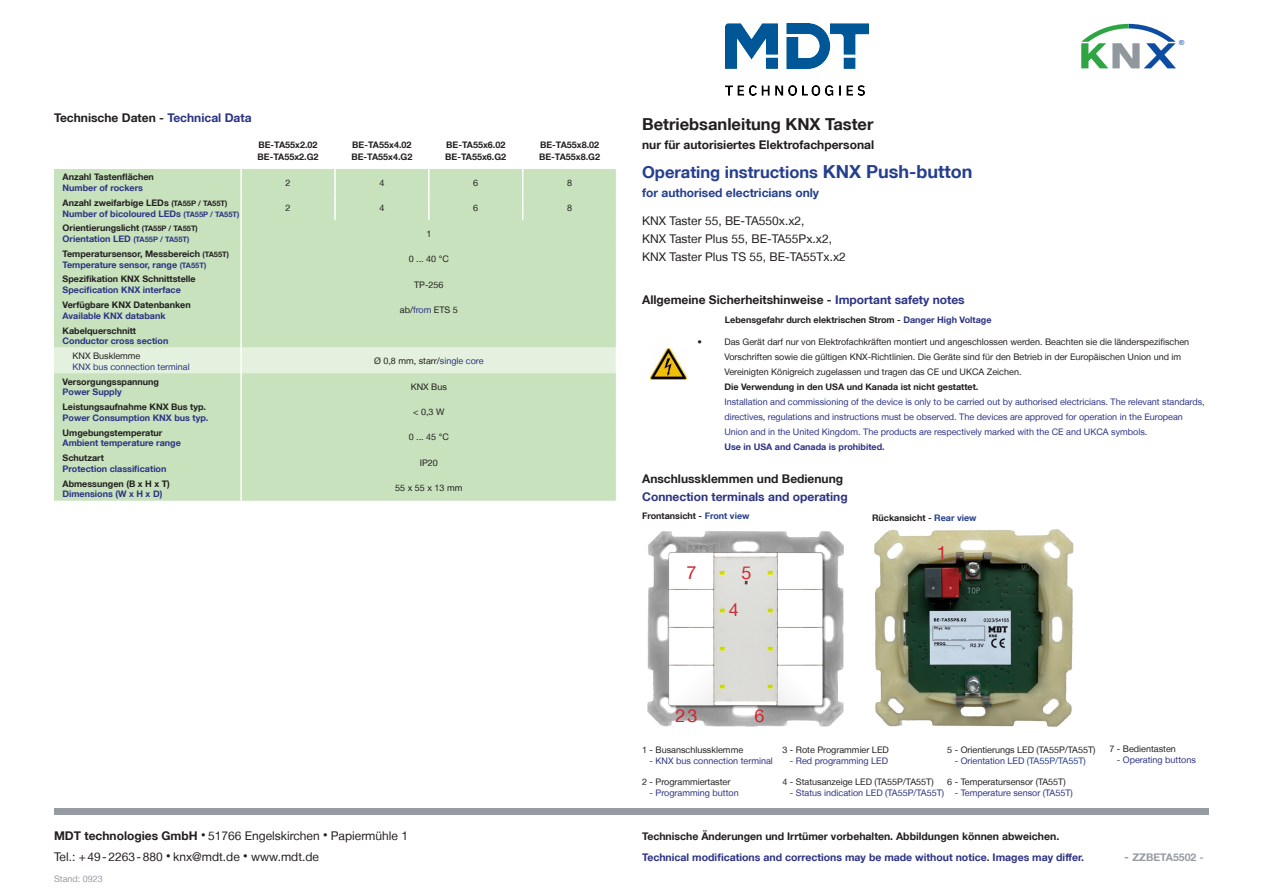
<style>
.page{position:relative;width:1263px;height:893px;background:#fff}
.page>*{position:absolute;margin:0;border:0;box-sizing:border-box;transform-origin:0 0}
.t1{font:18px "Helvetica Neue LT";color:#d1232a}
.t2{font:700 16.5px "Helvetica Neue LT";color:#253f8e}
.t3{font:700 16.5px "Helvetica Neue LT";color:#231f20}
.t4{font:12px/18px "Helvetica Neue LT";color:#231f20}
.t5{font:700 12px "Helvetica Neue LT";color:#231f20}
.t6{font:700 12px/18.8px "Helvetica Neue LT";color:#2d3484}
.t7{font:700 12px "Helvetica Neue LT";color:#253f8e}
.t8{font:700 10.5px "Helvetica Neue LT";color:#2d3484}
.t9{font:700 10.5px "Helvetica Neue LT";color:#231f20}
.t10{font:700 10.5px "Helvetica Neue LT";color:#979ca2}
.td-data{font:9px/15px "Helvetica Neue LT";color:#2d3484}
.td-data-2{font:700 9px/10.8px "Helvetica Neue LT";color:#231f20}
.td-data-3{font:700 9px/10.8px "Helvetica Neue LT";color:#2d3484}
.td-data-4{font:9px "Helvetica Neue LT";color:#231f20}
.td-title{font:700 9px/12px "Helvetica Neue LT";color:#231f20}
.td-data-centered{font:9px "Helvetica Neue LT";color:#231f20}
.t11{font:9px "Helvetica Neue LT";color:#979ca2}
.t12{font:7.05px "Arial";color:#0d4da1}
.s1{color:#2d3484}
.s2{color:#231f20}
.s3{font-size:7.5px;color:#231f20}
.s4{font-size:7.5px}
.s5{font-weight:700}
.s6{font-size:9px}
.s7{font-size:18px}
.s8{font-weight:700;color:#231f20}
.s9{color:#253f8e}
.s10{font-size:12px}
</style>
<div class="page">
<div style="left:54px;top:808px;width:1155px;height:6px;background:#979ca2"></div>
<img style="left:874px;top:529px;width:200px;height:198px">
<img style="left:647px;top:531px;width:197px;height:196px">
<svg style="left:54px;top:169px;width:563px;height:332px;background:#c9e3bf"></svg>
<hr style="left:240px;top:169px;width:2px;height:26px;background:#fff">
<hr style="left:334px;top:169px;width:2px;height:26px;background:#fff">
<hr style="left:240px;top:195px;width:2px;height:25px;background:#fff">
<hr style="left:334px;top:195px;width:2px;height:25px;background:#fff">
<hr style="left:240px;top:220px;width:2px;height:26px;background:#fff">
<hr style="left:240px;top:373px;width:2px;height:26px;background:#fff">
<hr style="left:240px;top:399px;width:2px;height:25px;background:#fff">
<hr style="left:240px;top:322px;width:2px;height:26px;background:#fff">
<hr style="left:240px;top:348px;width:2px;height:25px;background:#fff">
<hr style="left:240px;top:424px;width:2px;height:26px;background:#fff">
<hr style="left:240px;top:450px;width:2px;height:25px;background:#fff">
<hr style="left:240px;top:475px;width:2px;height:26px;background:#fff">
<img style="left:651px;top:349px;width:35px;height:31px">
<img style="left:725px;top:24px;width:144px;height:71px">
<svg style="left:1081px;top:24px;width:95px;height:44px"></svg>
<p class="t5" style="left:54px;top:111px;width:199px">Technische Daten - <span class="s1">Technical Data</span></p>
<p class="td-title" style="left:258px;top:139px;width:63px">BE-TA55x2.02<br>BE-TA55x2.G2</p>
<p class="td-title" style="left:352px;top:139px;width:61px">BE-TA55x4.02</p>
<p class="td-title" style="left:351px;top:151px;width:63px">BE-TA55x4.G2</p>
<p class="td-title" style="left:446px;top:139px;width:61px">BE-TA55x6.02</p>
<p class="td-title" style="left:445px;top:151px;width:63px">BE-TA55x6.G2</p>
<p class="td-title" style="left:540px;top:139px;width:61px">BE-TA55x8.02</p>
<p class="td-title" style="left:539px;top:151px;width:63px">BE-TA55x8.G2</p>
<p class="td-data-2" style="left:63px;top:172px;width:93px">Anzahl Tastenflächen</p>
<p class="td-data-3" style="left:63px;top:182px;width:82px">Number of rockers</p>
<p class="td-data-centered" style="left:286px;top:177px;width:7px">2</p>
<p class="td-data-centered" style="left:379px;top:177px;width:7px">4</p>
<p class="td-data-centered" style="left:473px;top:177px;width:7px">6</p>
<p class="td-data-centered" style="left:567px;top:177px;width:7px">8</p>
<p class="td-data-3" style="left:63px;top:197px;width:178px"><span class="s2">Anzahl zweifarbige LEDs</span> <span class="s3">(TA55P / TA55T)<br></span>Number of bicoloured LEDs <span class="s4">(TA55P / TA55T)</span></p>
<p class="td-data-centered" style="left:286px;top:203px;width:7px">2</p>
<p class="td-data-centered" style="left:379px;top:203px;width:7px">4</p>
<p class="td-data-centered" style="left:473px;top:203px;width:7px">6</p>
<p class="td-data-centered" style="left:567px;top:203px;width:7px">8</p>
<p class="td-data-2" style="left:63px;top:223px;width:137px">Orientierungslicht <span class="s4">(TA55P / TA55T)</span></p>
<p class="td-data-3" style="left:63px;top:233px;width:128px">Orientation LED <span class="s4">(TA55P / TA55T)</span></p>
<p class="td-data-centered" style="left:426px;top:228px;width:7px">1</p>
<p class="td-data-2" style="left:63px;top:248px;width:168px">Temperatursensor, Messbereich <span class="s4">(TA55T)</span></p>
<p class="td-data-3" style="left:63px;top:259px;width:145px">Temperature sensor, range <span class="s4">(TA55T)</span></p>
<p class="td-data-centered" style="left:409px;top:254px;width:42px">0 ... 40 °C</p>
<p class="td-data-2" style="left:63px;top:274px;width:135px">Spezifikation KNX Schnittstelle<br><span class="s1">Specification KNX interface</span></p>
<p class="td-data-centered" style="left:414px;top:279px;width:31px">TP-256</p>
<p class="td-data-2" style="left:63px;top:299px;width:130px">Verfügbare KNX Datenbanken<br><span class="s1">Available KNX databank</span></p>
<p class="td-data-centered" style="left:400px;top:305px;width:60px">ab/<span class="s1">from</span> ETS 5</p>
<p class="td-data-2" style="left:63px;top:325px;width:75px">Kabelquerschnitt</p>
<p class="td-data-3" style="left:63px;top:335px;width:107px">Conductor cross section</p>
<p class="td-data-4" style="left:73px;top:350px;width:69px">KNX Busklemme</p>
<p class="td-data" style="left:73px;top:359px;width:119px">KNX bus connection terminal</p>
<p class="td-data-centered" style="left:374px;top:355px;width:111px">Ø 0,8 mm, starr/<span class="s1">single core</span></p>
<p class="td-data-2" style="left:63px;top:376px;width:98px">Versorgungsspannung<br><span class="s1">Power Supply</span></p>
<p class="td-data-centered" style="left:411px;top:381px;width:38px">KNX Bus</p>
<p class="td-data-2" style="left:63px;top:401px;width:147px">Leistungsaufnahme KNX Bus typ.<br><span class="s1">Power Consumption KNX bus typ.</span></p>
<p class="td-data-centered" style="left:413px;top:407px;width:33px">&lt; 0,3 W</p>
<p class="td-data-2" style="left:63px;top:427px;width:101px">Umgebungstemperatur</p>
<p class="td-data-3" style="left:63px;top:438px;width:120px">Ambient temperature range</p>
<p class="td-data-centered" style="left:409px;top:432px;width:42px">0 ... 45 °C</p>
<p class="td-data-2" style="left:63px;top:452px;width:43px">Schutzart</p>
<p class="td-data-3" style="left:63px;top:463px;width:105px">Protection classification</p>
<p class="td-data-2" style="left:63px;top:478px;width:109px">Abmessungen (B x H x T)</p>
<p class="td-data-3" style="left:63px;top:489px;width:101px">Dimensions (W x H x D)</p>
<p class="td-data-centered" style="left:420px;top:457px;width:20px">IP20</p>
<p class="td-data-centered" style="left:395px;top:483px;width:69px">55 x 55 x 13 mm</p>
<h3 class="t4" style="left:54px;top:825px;width:355px;line-height:21px"><span class="s5">MDT technologies GmbH</span> <span class="s6">•</span> 51766 Engelskirchen <span class="s6">•</span> Papiermühle 1<br>Tel.: +49-2263-880 <span class="s6">•</span> knx@mdt.de <span class="s6">•</span> www.mdt.de</h3>
<p class="t11" style="left:54px;top:873px;width:50px">Stand: 0923</p>
<p class="t3" style="left:642px;top:114px;width:233px">Betriebsanleitung KNX Taster</p>
<p class="t5" style="left:642px;top:137px;width:233px">nur für autorisiertes Elektrofachpersonal</p>
<p class="t2" style="left:642px;top:162px;width:332px">Operating instructions <span class="s7">KNX Push-button</span></p>
<p class="t7" style="left:642px;top:185px;width:179px">for authorised electricians only</p>
<p class="t4" style="left:642px;top:212px;width:205px">KNX Taster 55, BE-TA550x.x2,<br>KNX Taster Plus 55, BE-TA55Px.x2,<br>KNX Taster Plus TS 55, BE-TA55Tx.x2</p>
<p class="t12" style="left:1179px;top:38px;width:7px">®</p>
<p class="t5" style="left:642px;top:292px;width:324px">Allgemeine Sicherheitshinweise - <span class="s1">Important safety notes</span></p>
<p class="td-data-2" style="left:725px;top:314px;width:268px">Lebensgefahr durch elektrischen Strom - <span class="s1">Danger High Voltage</span></p>
<p class="td-data-4" style="left:697px;top:336px;width:6px">•</p>
<p class="td-data" style="left:724px;top:334px;width:482px"><span class="s2">Das Gerät darf nur von Elektrofachkräften montiert und angeschlossen werden. Beachten sie die länderspezifischen Vorschriften sowie die gültigen KNX-Richtlinien. Die Geräte sind für den Betrieb in der Europäischen Union und im Vereinigten Königreich zugelassen und tragen das CE und UKCA Zeichen.<br></span><span class="s8">Die Verwendung in den USA und Kanada ist nicht gestattet.<br></span>Installation and commissioning of the device is only to be carried out by authorised electricians. The relevant standards, directives, regulations and instructions must be observed. The devices are approved for operation in the European Union and in the United Kingdom. The products are respectively marked with the CE and UKCA symbols.<br><span class="s5">Use in USA and Canada is prohibited.</span></p>
<p class="t6" style="left:642px;top:469px;width:207px"><span class="s2">Anschlussklemmen und Bedienung<br></span>Connection terminals and operating</p>
<p class="td-data-2" style="left:642px;top:510px;width:109px">Frontansicht - <span class="s9">Front view</span></p>
<p class="t1" style="left:686px;top:562px;width:12px">7</p>
<p class="t1" style="left:741px;top:562px;width:12px">5</p>
<p class="t1" style="left:729px;top:599px;width:12px">4</p>
<p class="td-data-2" style="left:872px;top:512px;width:106px">Rückansicht - <span class="s9">Rear view</span></p>
<p class="t1" style="left:937px;top:541px;width:12px">1</p>
<p class="t1" style="left:675px;top:705px;width:24px">23</p>
<p class="t1" style="left:754px;top:705px;width:12px">6</p>
<p class="td-data-4" style="left:642px;top:744px;width:103px">1 - Busanschlussklemme</p>
<p class="td-data" style="left:650px;top:753px;width:125px">- KNX bus connection terminal</p>
<p class="td-data-4" style="left:642px;top:776px;width:90px">2 - Programmiertaster</p>
<p class="td-data" style="left:650px;top:785px;width:91px">- Programming button</p>
<p class="td-data-4" style="left:947px;top:744px;width:150px">5 - Orientierungs LED (TA55P/TA55T)</p>
<p class="td-data" style="left:955px;top:753px;width:133px">- Orientation LED <span class="s9">(TA55P/TA55T)</span></p>
<p class="td-data-4" style="left:947px;top:776px;width:120px">6 - Temperatursensor (TA55T)</p>
<p class="td-data" style="left:955px;top:785px;width:120px">- Temperature sensor (TA55T)</p>
<p class="td-data-4" style="left:782px;top:744px;width:108px">3 - Rote Programmier LED</p>
<p class="td-data" style="left:790px;top:753px;width:100px">- Red programming LED</p>
<p class="td-data-4" style="left:782px;top:776px;width:153px">4 - Statusanzeige LED (TA55P/TA55T)</p>
<p class="td-data" style="left:790px;top:785px;width:156px">- Status indication LED (TA55P/TA55T)</p>
<p class="td-data-4" style="left:1109px;top:743px;width:68px">7 - Bedientasten</p>
<p class="td-data" style="left:1117px;top:752px;width:81px">- Operating buttons</p>
<p class="t9" style="left:642px;top:830px;width:419px">Technische Änderungen und Irrtümer vorbehalten. Abbildungen können abweichen.</p>
<p class="t8" style="left:642px;top:851px;width:444px">Technical modifications and corrections may be made without notice. Images may differ.</p>
<p class="t10" style="left:1124px;top:851px;width:81px"><span class="s10">-</span> ZZBETA5502 -</p>
</div>
